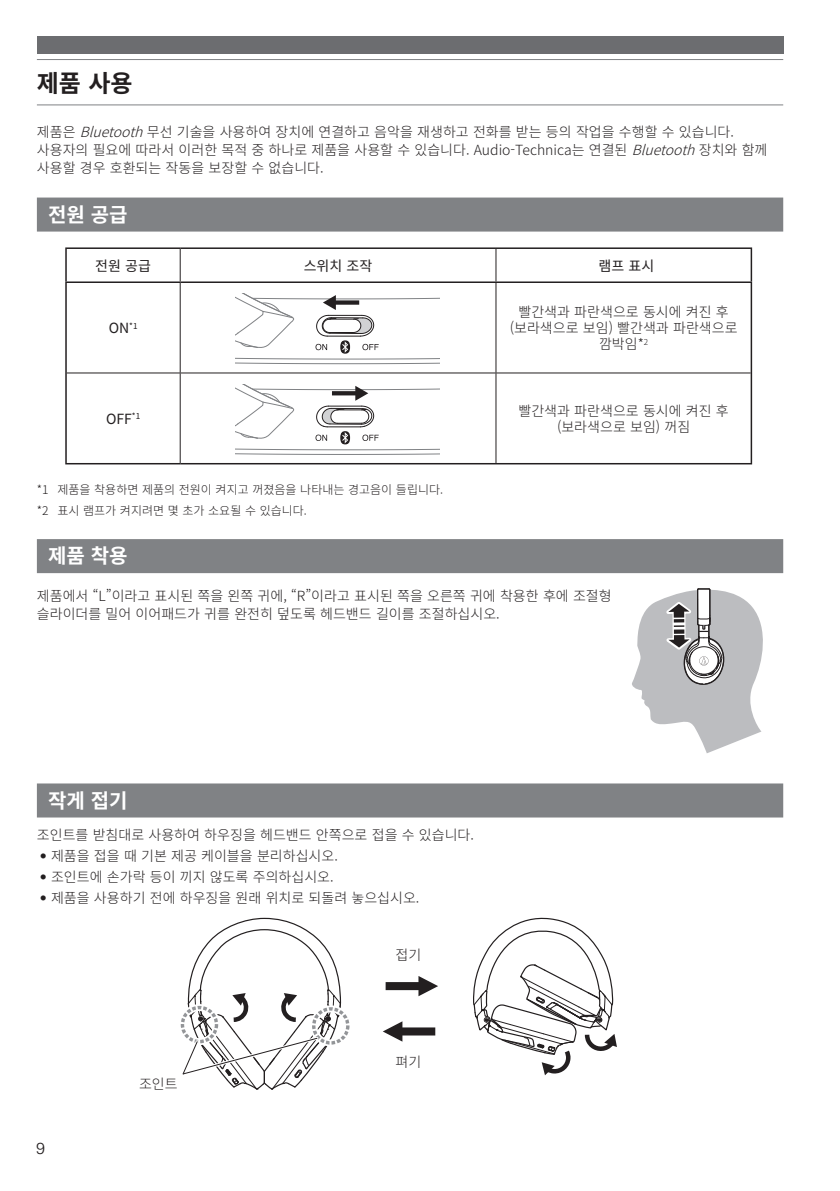
<style>
.page{position:relative;width:840px;height:1191px;background:#fff}
.page>*{position:absolute;margin:0;border:0;box-sizing:border-box;transform-origin:0 0}
.t1{font:700 24px "Source Han Sans KR";color:#231f20}
.t2{font:700 20px "Source Han Sans KR";color:#fff}
.t3{font:300 16px "Univers LT Std";color:#231f20}
.t4{font:300 14px/18px "Source Han Sans KR";color:#231f20}
.t5{font:14px "Source Han Sans KR";color:#231f20}
.t6{font:300 12px/20.8px "Source Han Sans KR";color:#231f20}
.s1{font-style:italic}
.s2{font-family:"Univers LT Std"}
</style>
<div class="page">
<hr style="left:37px;top:104px;width:745px;height:1px;background:#808285">
<hr style="left:37px;top:59px;width:745px;height:1px;background:#808285">
<div style="left:37px;top:37px;width:745px;height:17px;background:#6c6d70"></div>
<div style="left:37px;top:197px;width:745px;height:34px;background:#808285"></div>
<div style="left:37px;top:539px;width:745px;height:34px;background:#808285"></div>
<div style="left:37px;top:783px;width:745px;height:34px;background:#808285"></div>
<hr style="left:65px;top:283px;width:2px;height:90px;background:#231f20">
<hr style="left:65px;top:373px;width:2px;height:90px;background:#231f20">
<hr style="left:65px;top:463px;width:115px;height:1px;background:#231f20">
<hr style="left:180px;top:463px;width:315px;height:1px;background:#231f20">
<hr style="left:495px;top:463px;width:256px;height:1px;background:#231f20">
<hr style="left:750px;top:283px;width:1px;height:90px;background:#231f20">
<hr style="left:750px;top:373px;width:1px;height:90px;background:#231f20">
<hr style="left:180px;top:249px;width:1px;height:32px;background:#231f20">
<hr style="left:495px;top:249px;width:1px;height:32px;background:#231f20">
<hr style="left:180px;top:283px;width:1px;height:89px;background:#231f20">
<hr style="left:495px;top:283px;width:1px;height:89px;background:#231f20">
<hr style="left:67px;top:372px;width:113px;height:1px;background:#231f20">
<hr style="left:180px;top:372px;width:315px;height:1px;background:#231f20">
<hr style="left:180px;top:373px;width:1px;height:90px;background:#231f20">
<hr style="left:495px;top:372px;width:255px;height:1px;background:#231f20">
<hr style="left:495px;top:373px;width:1px;height:90px;background:#231f20">
<hr style="left:65px;top:247px;width:115px;height:2px;background:#231f20">
<hr style="left:65px;top:249px;width:2px;height:32px;background:#231f20">
<hr style="left:180px;top:247px;width:315px;height:2px;background:#231f20">
<hr style="left:495px;top:247px;width:256px;height:2px;background:#231f20">
<hr style="left:750px;top:249px;width:1px;height:32px;background:#231f20">
<hr style="left:65px;top:281px;width:115px;height:2px;background:#231f20">
<hr style="left:180px;top:281px;width:315px;height:2px;background:#231f20">
<hr style="left:495px;top:281px;width:256px;height:2px;background:#231f20">
<svg style="left:235px;top:293px;width:204px;height:72px"></svg>
<svg style="left:235px;top:384px;width:204px;height:71px"></svg>
<svg style="left:632px;top:588px;width:131px;height:165px"></svg>
<div style="left:310px;top:1005px;width:41px;height:41px;border:7px solid #fff;border-radius:50%"></div>
<div style="left:312px;top:1007px;width:37px;height:37px;border:3px dashed #939598;border-radius:50%"></div>
<svg style="left:383px;top:1021px;width:52px;height:20px"></svg>
<svg style="left:385px;top:976px;width:53px;height:20px"></svg>
<svg style="left:473px;top:917px;width:143px;height:158px"></svg>
<svg style="left:180px;top:917px;width:161px;height:173px"></svg>
<h1 class="t1" style="left:37px;top:70px;width:97px">제품 사용</h1>
<p class="t4" style="left:37px;top:123px;width:731px">제품은 <span class="s1">Bluetooth</span>무선 기술을 사용하여 장치에 연결하고 음악을 재생하고 전화를 받는 등의 작업을 수행할 수 있습니다. 사용자의 필요에 따라서 이러한 목적 중 하나로 제품을 사용할 수 있습니다. Audio-Technica는 연결된 <span class="s1">Bluetooth</span>장치와 함께 사용할 경우 호환되는 작동을 보장할 수 없습니다.</p>
<h2 class="t2" style="left:48px;top:203px;width:81px">전원 공급</h2>
<p class="t5" style="left:95px;top:258px;width:57px">전원 공급</p>
<p class="t5" style="left:303px;top:258px;width:70px">스위치 조작</p>
<p class="t5" style="left:598px;top:258px;width:57px">램프 표시</p>
<p class="t5" style="left:109px;top:320px;width:30px">ON<sup>*1</sup></p>
<p class="t4" style="left:509px;top:304px;width:229px;line-height:16px;text-align:center">빨간색과 파란색으로 동시에 켜진 후 (보라색으로 보임) 빨간색과 파란색으로 깜박임*<sup>2</sup></p>
<p class="t5" style="left:106px;top:411px;width:36px">OFF<sup>*1</sup></p>
<p class="t4" style="left:518px;top:403px;width:212px;line-height:16px;text-align:center">빨간색과 파란색으로 동시에 켜진 후 (보라색으로 보임) 꺼짐</p>
<p class="t6" style="left:37px;top:479px;width:407px">*1 제품을 착용하면 제품의 전원이 켜지고 꺼졌음을 나타내는 경고음이 들립니다. *2 표시 램프가 켜지려면 몇 초가 소요될 수 있습니다.</p>
<h2 class="t2" style="left:48px;top:545px;width:81px">제품 착용</h2>
<p class="t4" style="left:37px;top:587px;width:576px">제품에서 “L”이라고 표시된 쪽을 왼쪽 귀에, “R”이라고 표시된 쪽을 오른쪽 귀에 착용한 후에 조절형 슬라이더를 밀어 이어패드가 귀를 완전히 덮도록 헤드밴드 길이를 조절하십시오.</p>
<h2 class="t2" style="left:48px;top:789px;width:81px">작게 접기</h2>
<p class="t4" style="left:37px;top:826px;width:438px">조인트를 받침대로 사용하여 하우징을 헤드밴드 안쪽으로 접을 수 있습니다.</p>
<p class="t4" style="left:40px;top:847px;width:299px"><span class="s2">•</span> 제품을 접을 때 기본 제공 케이블을 분리하십시오.</p>
<p class="t4" style="left:40px;top:868px;width:295px"><span class="s2">•</span> 조인트에 손가락 등이 끼지 않도록 주의하십시오.</p>
<p class="t4" style="left:40px;top:888px;width:381px"><span class="s2">•</span> 제품을 사용하기 전에 하우징을 원래 위치로 되돌려 놓으십시오.</p>
<p class="t4" style="left:395px;top:946px;width:27px">접기</p>
<p class="t3" style="left:36px;top:1138px;width:10px">9</p>
<p class="t4" style="left:139px;top:1074px;width:40px">조인트</p>
<p class="t4" style="left:395px;top:1052px;width:27px">펴기</p>
</div>
